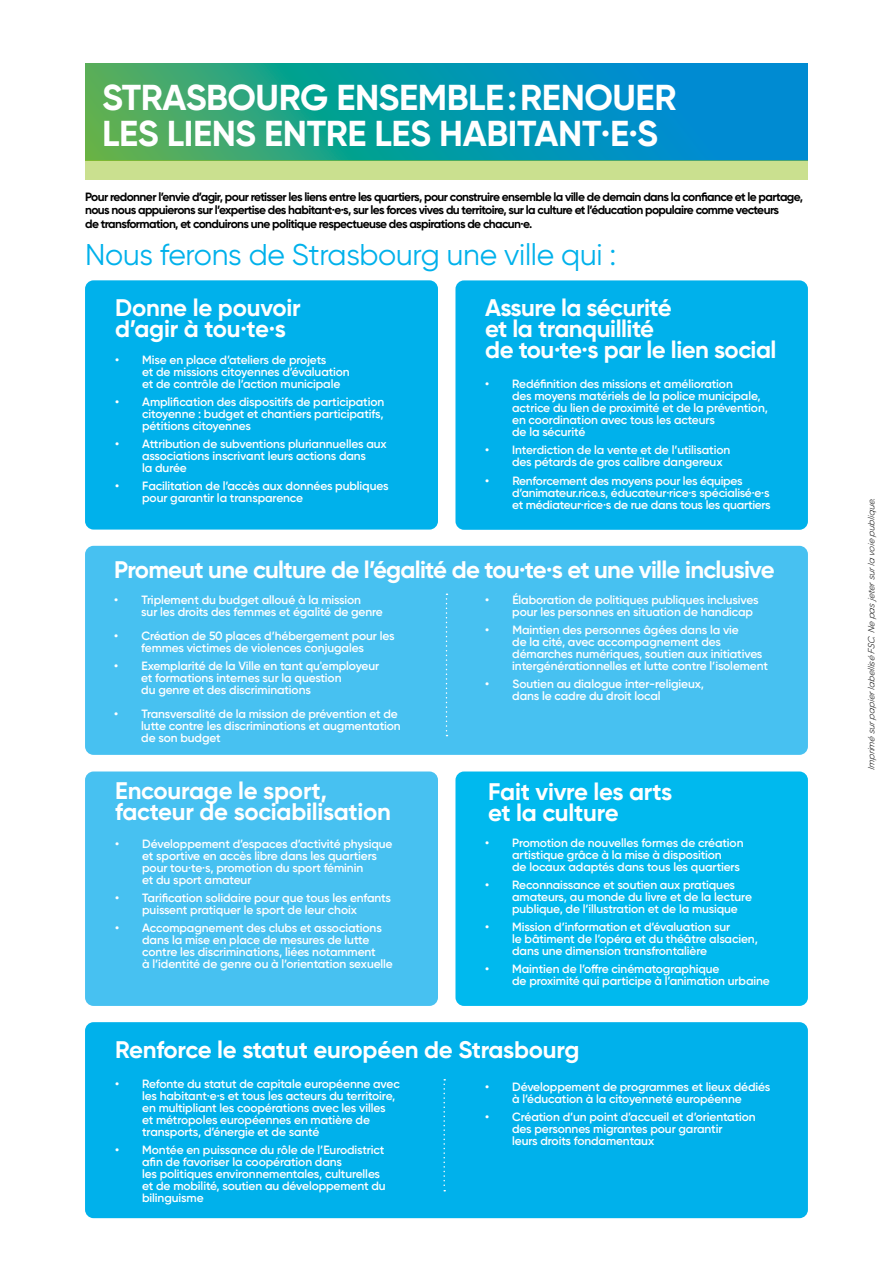
<style>
.page{position:relative;width:893px;height:1263px;background:#fff}
.page>*{position:absolute;margin:0;border:0;box-sizing:border-box;transform-origin:0 0}
.t1{font:700 36px/36px "Gilroy";letter-spacing:-.01em;color:#fff}
.t2{font:30px "Gilroy";letter-spacing:-.01em;color:#00b1eb}
.t3{font:700 24px/21px "Gilroy";letter-spacing:-.02em;color:#fff}
.t4{font:600 12px/12px "Gilroy";letter-spacing:-.01em;color:#fff}
.t5{font:700 12px/13.5px "Gilroy";letter-spacing:-.05em;color:#000}
.t6{font:italic 300 9px "Gilroy";color:#000}
</style>
<div class="page">
<div style="left:85px;top:280px;width:353px;height:250px;background:#00b1eb;border-radius:9px"></div>
<div style="left:85px;top:771px;width:353px;height:235px;background:#47c1f1;border-radius:9px"></div>
<div style="left:455px;top:771px;width:353px;height:235px;background:#00b9ee;border-radius:9px"></div>
<div style="left:85px;top:1022px;width:723px;height:196px;background:#00b1eb;border-radius:9px"></div>
<div style="left:455px;top:280px;width:353px;height:250px;background:#00b1eb;border-radius:9px"></div>
<svg style="left:443px;top:1079px;width:2px;height:112px"></svg>
<div style="left:85px;top:546px;width:723px;height:209px;background:#47c1f1;border-radius:9px"></div>
<svg style="left:446px;top:593px;width:1px;height:143px"></svg>
<svg style="left:85px;top:64px;width:723px;height:96px;background:#139aa2"></svg>
<h1 class="t1" style="left:102px;top:79px;width:576px">STRASBOURG ENSEMBLE:RENOUER<br>LES LIENS ENTRE LES HABITANT·E·S</h1>
<p class="t5" style="left:85px;top:190px;width:719px">Pour redonner l’envie d’agir, pour retisser les liens entre les quartiers, pour construire ensemble la ville de demain dans la confiance et le partage, nous nous appuierons sur l’expertise des habitant·e·s, sur les forces vives du territoire, sur la culture et l’éducation populaire comme vecteurs<br>de transformation, et conduirons une politique respectueuse des aspirations de chacun·e.</p>
<h2 class="t2" style="left:85px;top:236px;width:533px">Nous ferons de Strasbourg une ville qui :</h2>
<h3 class="t3" style="left:115px;top:297px;width:187px">Donne le pouvoir d’agir à tou·te·s</h3>
<h3 class="t3" style="left:485px;top:297px;width:293px">Assure la sécurité<br>et la tranquillité<br>de tou·te·s par le lien social</h3>
<p class="t4" style="left:142px;top:353px;width:209px;text-indent:-27px">• Mise en place d’ateliers de projets<br>et de missions citoyennes d’évaluation et de contrôle de l’action municipale</p>
<p class="t4" style="left:142px;top:395px;width:244px;text-align:justify;text-indent:-27px">• Amplification des dispositifs de participation citoyenne : budget et chantiers participatifs, pétitions citoyennes</p>
<p class="t4" style="left:142px;top:437px;width:246px;text-indent:-27px">• Attribution de subventions pluriannuelles aux associations inscrivant leurs actions dans<br>la durée</p>
<p class="t4" style="left:142px;top:479px;width:248px;text-indent:-27px">• Facilitation de l’accès aux données publiques pour garantir la transparence</p>
<p class="t4" style="left:512px;top:378px;width:257px;text-indent:-27px">• Redéfinition des missions et amélioration<br>des moyens matériels de la police municipale, actrice du lien de proximité et de la prévention, en coordination avec tous les acteurs<br>de la sécurité</p>
<p class="t4" style="left:512px;top:444px;width:220px;text-indent:-27px">• Interdiction de la vente et de l’utilisation des pétards de gros calibre dangereux</p>
<p class="t4" style="left:512px;top:474px;width:260px;text-indent:-27px">• Renforcement des moyens pour les équipes d’animateur.rice.s, éducateur·rice·s spécialisé·e·s et médiateur·rice·s de rue dans tous les quartiers</p>
<h3 class="t3" style="left:114px;top:559px;width:662px">Promeut une culture de l’égalité de tou·te·s et une ville inclusive</h3>
<p class="t4" style="left:141px;top:593px;width:243px;text-indent:-27px">• Triplement du budget alloué à la mission<br>sur les droits des femmes et égalité de genre</p>
<p class="t4" style="left:114px;top:629px;width:282px;text-align:center">• Création de 50 places d’hébergement pour les femmes victimes de violences conjugales</p>
<p class="t4" style="left:141px;top:659px;width:239px;text-indent:-27px">• Exemplarité de la Ville en tant qu'employeur et formations internes sur la question<br>du genre et des discriminations</p>
<p class="t4" style="left:141px;top:707px;width:261px;text-indent:-27px">• Transversalité de la mission de prévention et de lutte contre les discriminations et augmentation de son budget</p>
<p class="t4" style="left:512px;top:593px;width:248px;text-indent:-27px">• Élaboration de politiques publiques inclusives pour les personnes en situation de handicap</p>
<p class="t4" style="left:512px;top:623px;width:257px;text-indent:-27px">• Maintien des personnes âgées dans la vie<br>de la cité, avec accompagnement des démarches numériques, soutien aux initiatives intergénérationnelles et lutte contre l’isolement</p>
<p class="t4" style="left:512px;top:677px;width:193px;text-indent:-27px">• Soutien au dialogue inter-religieux, dans le cadre du droit local</p>
<h3 class="t3" style="left:115px;top:780px;width:277px">Encourage le sport, facteur de sociabilisation</h3>
<p class="t4" style="left:142px;top:838px;width:252px;text-indent:-27px">• Développement d’espaces d’activité physique et sportive en accès libre dans les quartiers pour tou·te·s, promotion du sport féminin<br>et du sport amateur</p>
<p class="t4" style="left:115px;top:892px;width:277px;text-align:center">• Tarification solidaire pour que tous les enfants puissent pratiquer le sport de leur choix</p>
<p class="t4" style="left:142px;top:922px;width:252px;text-indent:-27px">• Accompagnement des clubs et associations dans la mise en place de mesures de lutte contre les discriminations, liées notamment<br>à l’identité de genre ou à l’orientation sexuelle</p>
<h3 class="t3" style="left:488px;top:780px;width:186px">Fait vivre les arts et la culture</h3>
<p class="t4" style="left:512px;top:836px;width:233px;text-indent:-27px">• Promotion de nouvelles formes de création artistique grâce à la mise à disposition<br>de locaux adaptés dans tous les quartiers</p>
<p class="t4" style="left:512px;top:878px;width:241px;text-indent:-27px">• Reconnaissance et soutien aux pratiques amateurs, au monde du livre et de la lecture publique, de l’illustration et de la musique</p>
<p class="t4" style="left:512px;top:920px;width:247px;text-indent:-27px">• Mission d’information et d’évaluation sur<br>le bâtiment de l’opéra et du théâtre alsacien, dans une dimension transfrontalière</p>
<p class="t4" style="left:512px;top:962px;width:259px;text-indent:-27px">• Maintien de l’offre cinématographique<br>de proximité qui participe à l’animation urbaine</p>
<h3 class="t3" style="left:115px;top:1039px;width:466px">Renforce le statut européen de Strasbourg</h3>
<p class="t4" style="left:142px;top:1078px;width:259px;text-indent:-27px">• Refonte du statut de capitale européenne avec les habitant·e·s et tous les acteurs du territoire, en multipliant les coopérations avec les villes<br>et métropoles européennes en matière de transports, d’énergie et de santé</p>
<p class="t4" style="left:142px;top:1144px;width:245px;text-indent:-27px">• Montée en puissance du rôle de l’Eurodistrict afin de favoriser la coopération dans<br>les politiques environnementales, culturelles et de mobilité, soutien au développement du bilinguisme</p>
<p class="t4" style="left:485px;top:1081px;width:287px;text-align:center">• Développement de programmes et lieux dédiés à l’éducation à la citoyenneté européenne</p>
<p class="t4" style="left:512px;top:1111px;width:245px;text-indent:-27px">• Création d’un point d’accueil et d’orientation des personnes migrantes pour garantir<br>leurs droits fondamentaux</p>
<p class="t6" style="left:866px;top:770px;width:275px;rotate:-90deg">Imprimé surpapierlabellisé FSC.Ne pas jetersurla voie publique.</p>
</div>
